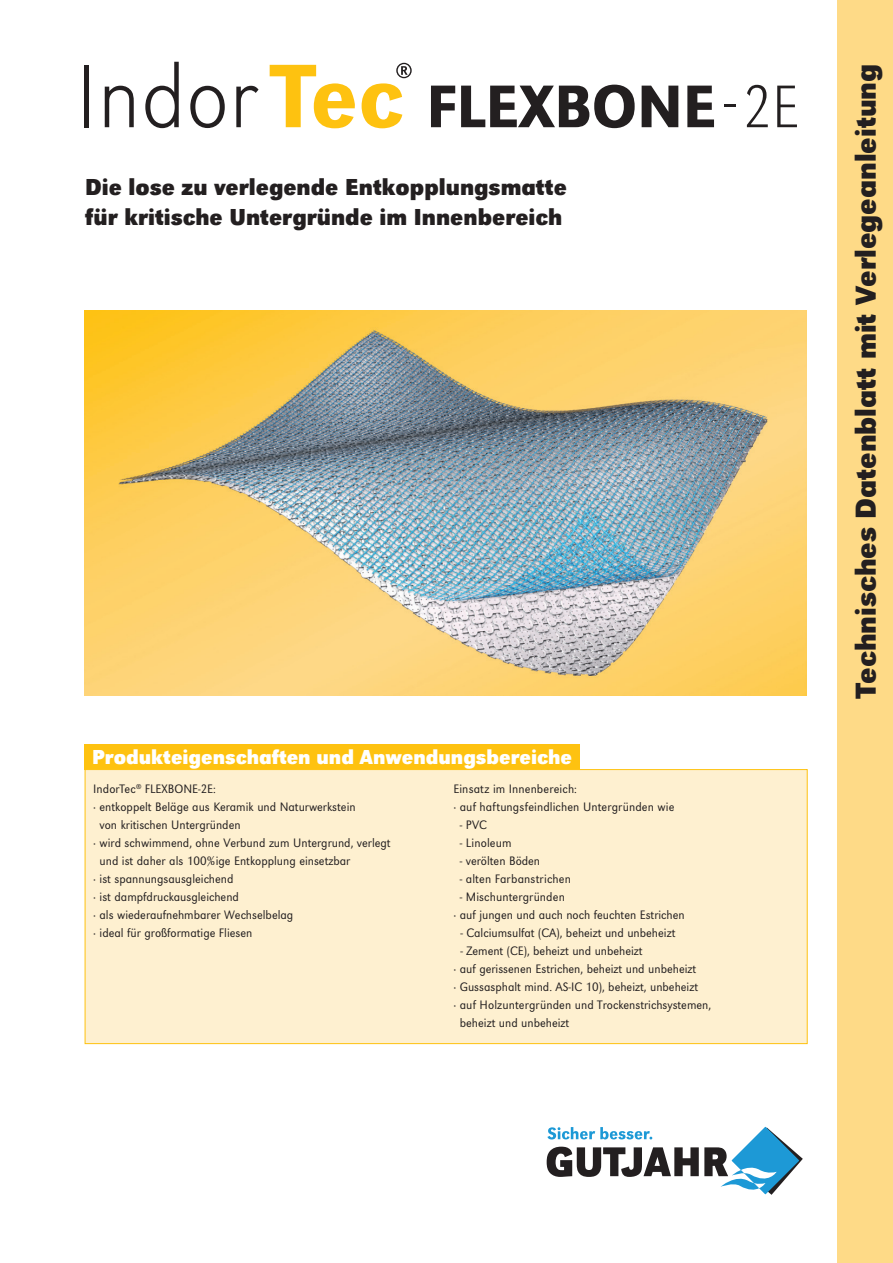
<style>
.page{position:relative;width:893px;height:1263px;background:#fff}
.page>*{position:absolute;margin:0;border:0;box-sizing:border-box;transform-origin:0 0}
.t1{font:700 30px "URW Grotesk Nar";color:#231f20}
.subhead_fett{font:700 24px/30px "URW Grotesk Nar";color:#231f20}
.t2{font:700 21px "URW Grotesk Nar";color:#fff}
.copy{font:300 12.75px/18px "URW Grotesk Nar";color:#231f20}
</style>
<div class="page">
<div style="left:838px;top:0;width:55px;height:1263px;background:#feda87"></div>
<img style="left:85px;top:311px;width:721px;height:385px">
<div style="left:85px;top:744px;width:495px;height:26px;background:#fec210"></div>
<div style="left:85px;top:769px;width:723px;height:275px;background:#fef0d0;border:1px solid #fec210"></div>
<div style="left:84px;top:65px;width:5px;height:62px;background:#231f20"></div>
<svg style="left:105px;top:86px;width:29px;height:41px"></svg>
<svg style="left:145px;top:62px;width:34px;height:66px"></svg>
<svg style="left:190px;top:86px;width:35px;height:42px"></svg>
<svg style="left:236px;top:86px;width:22px;height:41px"></svg>
<svg style="left:270px;top:65px;width:85px;height:63px"></svg>
<svg style="left:431px;top:86px;width:24px;height:41px"></svg>
<svg style="left:461px;top:85px;width:174px;height:43px"></svg>
<svg style="left:642px;top:86px;width:36px;height:41px"></svg>
<svg style="left:687px;top:86px;width:27px;height:41px"></svg>
<svg style="left:724px;top:105px;width:11px;height:2px"></svg>
<svg style="left:747px;top:85px;width:21px;height:42px"></svg>
<svg style="left:777px;top:86px;width:20px;height:41px"></svg>
<svg style="left:362px;top:63px;width:50px;height:65px"></svg>
<svg style="left:547px;top:1127px;width:256px;height:68px"></svg>
<p class="subhead_fett" style="left:85px;top:173px;width:483px">Die lose zu verlegende Entkopplungsmatte für kritische Untergründe im Innenbereich</p>
<p class="t2" style="left:92px;top:744px;width:481px">Produkteigenschaften und Anwendungsbereiche</p>
<p class="copy" style="left:93px;top:780px;width:124px">IndorTec<sup>®</sup> FLEXBONE-2E:</p>
<p class="copy" style="left:100px;top:798px;width:258px;text-indent:-6px">· entkoppelt Beläge aus Keramik und Naturwerkstein von kritischen Untergründen</p>
<p class="copy" style="left:100px;top:834px;width:293px;text-indent:-6px">· wird schwimmend, ohne Verbund zum Untergrund, verlegt und ist daher als 100%ige Entkopplung einsetzbar</p>
<p class="copy" style="left:93px;top:870px;width:142px">· ist spannungsausgleichend</p>
<p class="copy" style="left:93px;top:888px;width:147px">· ist dampfdruckausgleichend</p>
<p class="copy" style="left:93px;top:906px;width:202px">· als wiederaufnehmbarer Wechselbelag</p>
<p class="copy" style="left:93px;top:924px;width:161px">· ideal für großformatige Fliesen</p>
<p class="copy" style="left:453px;top:780px;width:125px">Einsatz im Innenbereich:</p>
<p class="copy" style="left:453px;top:798px;width:223px">· auf haftungsfeindlichen Untergründen wie</p>
<p class="copy" style="left:460px;top:816px;width:29px">- PVC</p>
<p class="copy" style="left:460px;top:834px;width:53px">- Linoleum</p>
<p class="copy" style="left:460px;top:852px;width:82px">- verölten Böden</p>
<p class="copy" style="left:460px;top:870px;width:113px">- alten Farbanstrichen</p>
<p class="copy" style="left:460px;top:888px;width:107px">- Mischuntergründen</p>
<p class="copy" style="left:453px;top:906px;width:233px">· auf jungen und auch noch feuchten Estrichen</p>
<p class="copy" style="left:460px;top:924px;width:216px">- Calciumsulfat (CA), beheizt und unbeheizt</p>
<p class="copy" style="left:460px;top:942px;width:184px">- Zement (CE), beheizt und unbeheizt</p>
<p class="copy" style="left:453px;top:960px;width:244px">· auf gerissenen Estrichen, beheizt und unbeheizt</p>
<p class="copy" style="left:453px;top:978px;width:246px">· Gussasphalt mind. AS-IC 10), beheizt, unbeheizt</p>
<p class="copy" style="left:460px;top:996px;width:253px;text-indent:-6px">· auf Holzuntergründen und Trockenstrichsystemen, beheizt und unbeheizt</p>
<p class="t1" style="left:848px;top:698px;width:635px;rotate:-90deg">Technisches Datenblatt mit Verlegeanleitung</p>
</div>
